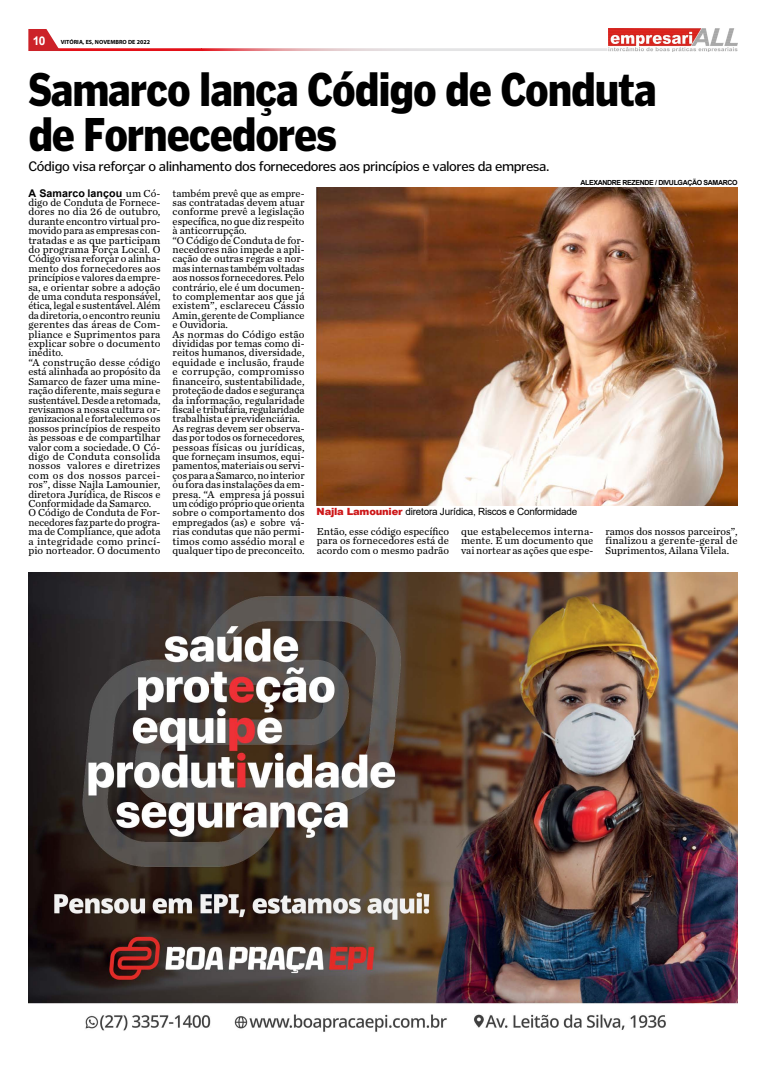
<style>
.page{position:relative;width:766px;height:1078px;background:#fff}
.page>*{position:absolute;margin:0;border:0;box-sizing:border-box;transform-origin:0 0}
.t1{font:900 46.8px/45px "Poynter Gothic Text";letter-spacing:-.03em;color:#000;scale:.85 1}
.t2{font:14px "Poynter Gothic Text";letter-spacing:-.03em;color:#000}
.t3{font:700 12px "Arial";color:#fff}
.t4{font:10.6px/9.4px "Chronicle Text G2";color:#000;text-align:justify}
.t5{font:700 10.6px "Arial";letter-spacing:.005em;color:#000}
.t6{font:9.9px "Arial";letter-spacing:-.02em;color:#000}
.t7{font:700 7px "Arial";letter-spacing:-.05em;color:#000}
.t8{font:700 6px "Myriad Pro";color:#000}
.s1{font-family:"Chronicle Text G2";font-weight:400}
.s2{font-weight:900;color:#cd1719}
</style>
<div class="page">
<img style="left:317px;top:187px;width:420px;height:318px">
<img style="left:28px;top:572px;width:709px;height:460px">
<svg style="left:28px;top:29px;width:579px;height:22px"></svg>
<img style="left:608px;top:29px;width:129px;height:23px">
<p class="t3" style="left:33px;top:32px;width:14px">410</p>
<p class="t8" style="left:61px;top:38px;width:91px">VITÓRIA, ES, NOVEMBRO DE 2022</p>
<h1 class="t1" style="left:28px;top:66px;width:740px">Samarco lança Código de Conduta de Fornecedores</h1>
<h2 class="t2" style="left:28px;top:159px;width:522px">Código visa reforçar o alinhamento dos fornecedores aos princípios e valores da empresa.</h2>
<p class="t5" style="left:28px;top:185px;width:134px">A Samarco lançou <span class="s1">um Có-</span></p>
<p class="t4" style="left:28px;top:197px;width:134px;text-align:left">digo de Conduta de Fornece&shy;dores no dia 26 de outubro, durante encontro virtual pro&shy;movido para as empresas con&shy;tratadas e as que participam do programa Força Local. O<br>Código visa reforçar o alinha&shy;mento dos fornecedores aos princípios e valores da empre&shy;sa, e orientar sobre a adoção de uma conduta responsável, ética, legal e sustentável. Além da diretoria, o encontro reuniu gerentes das áreas de Com&shy;pliance e Suprimentos para explicar sobre o documento inédito.<br>“A construção desse código está alinhada ao propósito da<br>Samarco de fazer uma mine&shy;ração diferente, mais segura e sustentável. Desde a retomada, revisamos a nossa cultura or&shy;ganizacional e fortalecemos os nossos princípios de respeito às pessoas e de compartilhar valor com a sociedade. O Có&shy;digo de Conduta consolida nossos valores e diretrizes com os dos nossos parcei&shy;ros”, disse Najla Lamounier, diretora Jurídica, de Riscos e<br>Conformidade da Samarco.<br>O Código de Conduta de For&shy;necedores faz parte do progra&shy;ma de Compliance, que adota a integridade como princí&shy;pio norteador. O documento</p>
<p class="t4" style="left:172px;top:188px;width:133px;text-align:left">também prevê que as empre&shy;sas contratadas devem atuar conforme prevê a legislação específica, no que diz respeito à anticorrupção.<br>“O Código de Conduta de for&shy;necedores não impede a apli&shy;cação de outras regras e nor&shy;mas internas também voltadas aos nossos fornecedores. Pelo contrário, ele é um documen&shy;to complementar aos que já existem”, esclareceu Cássio<br>Amin, gerente de Compliance e Ouvidoria.<br>As normas do Código estão divididas por temas como di&shy;reitos humanos, diversidade, equidade e inclusão, fraude e corrupção, compromisso financeiro, sustentabilidade, proteção de dados e segurança da informação, regularidade fiscal e tributária, regularidade trabalhista e previdenciária.<br>As regras devem ser observa&shy;das por todos os fornecedores, pessoas físicas ou jurídicas, que forneçam insumos, equi&shy;pamentos, materiais ou servi&shy;ços para a Samarco, no interior ou fora das instalações da em&shy;presa. “A empresa já possui um código próprio que orienta sobre o comportamento dos empregados (as) e sobre vá&shy;rias condutas que não permi&shy;timos como assédio moral e qualquer tipo de preconceito.</p>
<p class="t7" style="left:580px;top:178px;width:158px">ALEXANDRE REZENDE / DIVULGAÇÃO SAMARCO</p>
<p class="t6" style="left:316px;top:505px;width:262px"><span class="s2">Najla Lamounier</span> diretora Jurídica, Riscos e Conformidade</p>
<p class="t4" style="left:317px;top:526px;width:134px">Então, esse código específico para os fornecedores está de acordo com o mesmo padrão</p>
<p class="t4" style="left:461px;top:526px;width:134px">que estabelecemos interna&shy;mente. É um documento que vai nortear as ações que espe-</p>
<p class="t4" style="left:605px;top:526px;width:134px">ramos dos nossos parceiros”, finalizou a gerente-geral de Suprimentos, Ailana Vilela.</p>
</div>
